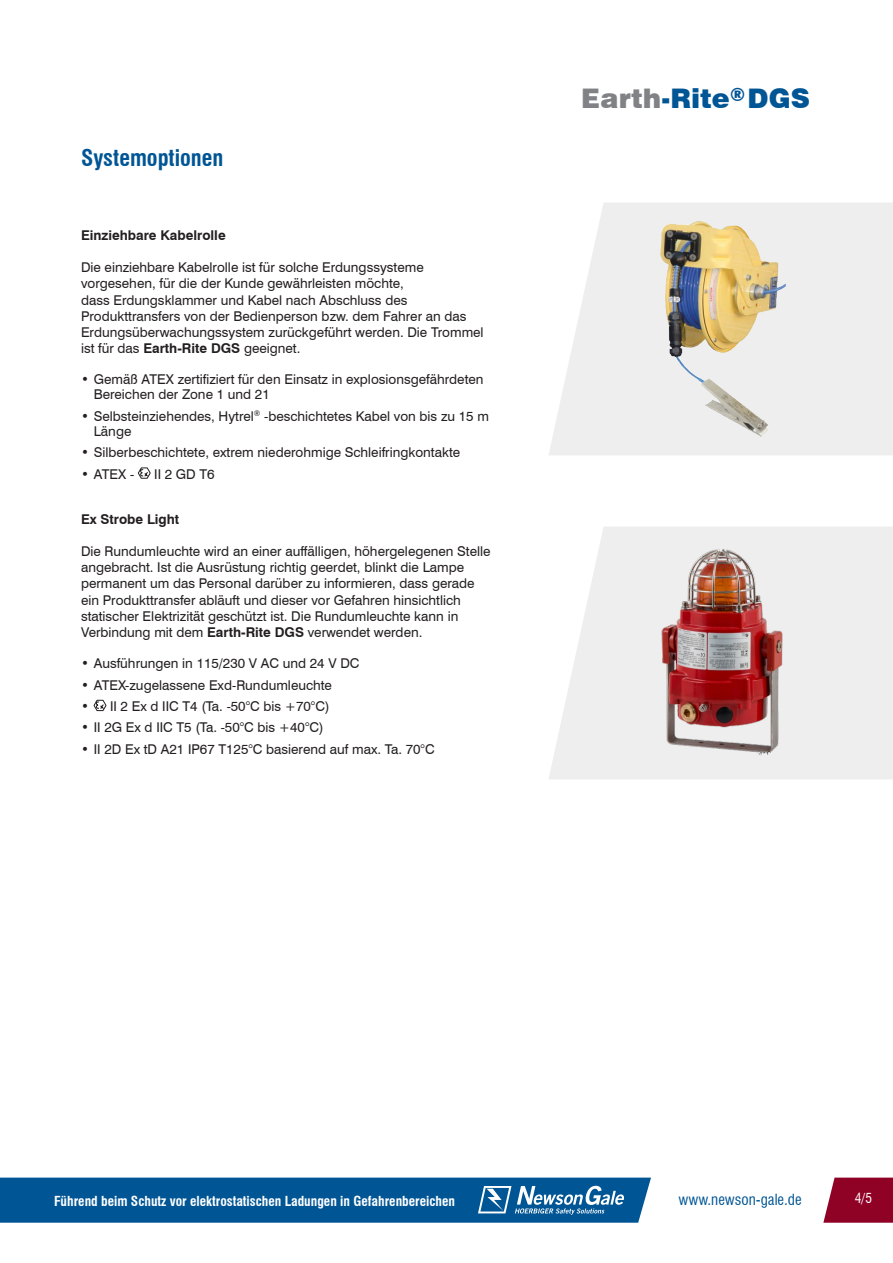
<style>
.page{position:relative;width:893px;height:1263px;background:#fff}
.page>*{position:absolute;margin:0;border:0;box-sizing:border-box;transform-origin:0 0}
.t1{font:900 27px "Swiss 721 BT";color:#005595}
.t2{font:700 condensed 22.5px "Swiss 721 BT";color:#005595}
.t3{font:900 18px "Swiss 721 BT";color:#005595}
.t4{font:condensed 15px "Swiss 721 BT";color:#005595}
.t5{font:13.5px/16.2px "Swiss 721 BT";color:#231f20}
.t6{font:700 condensed 13.5px "Swiss 721 BT";color:#fff}
.t7{font:700 13.5px "Swiss 721 BT";color:#231f20}
.t8{font:condensed 13.5px "Swiss 721 BT";color:#fff}
.s1{font-weight:700}
.s2{color:#808285}
</style>
<div class="page">
<svg style="left:549px;top:203px;width:344px;height:252px;background:#efeff0"></svg>
<img style="left:660px;top:222px;width:125px;height:214px">
<svg style="left:549px;top:527px;width:344px;height:252px;background:#f0f0f0"></svg>
<img style="left:648px;top:544px;width:145px;height:218px">
<svg style="left:137px;top:467px;width:14px;height:12px"></svg>
<svg style="left:93px;top:699px;width:14px;height:12px"></svg>
<svg style="left:823px;top:1177px;width:70px;height:46px;background:#9b1b3c"></svg>
<svg style="left:0;top:1177px;width:651px;height:46px;background:#11609c"></svg>
<p class="t2" style="left:81px;top:144px;width:144px">Systemoptionen</p>
<p class="t7" style="left:81px;top:226px;width:146px">Einziehbare Kabelrolle</p>
<p class="t5" style="left:81px;top:259px;width:404px">Die einziehbare Kabelrolle ist für solche Erdungssysteme vorgesehen, für die der Kunde gewährleisten möchte,<br>dass Erdungsklammer und Kabel nach Abschluss des Produkttransfers von der Bedienperson bzw. dem Fahrer an das Erdungsüberwachungssystem zurückgeführt werden. Die Trommel ist für das <span class="s1">Earth-Rite DGS</span> geeignet.</p>
<p class="t5" style="left:94px;top:372px;width:391px;line-height:15px;text-indent:-13px">• Gemäß ATEX zertifiziert für den Einsatz in explosionsgefährdeten<br>Bereichen der Zone 1 und 21</p>
<p class="t5" style="left:94px;top:408px;width:397px;line-height:15px;text-indent:-13px">• Selbsteinziehendes, Hytrel<sup>®</sup> -beschichtetes Kabel von bis zu 15 m<br>Länge</p>
<p class="t5" style="left:81px;top:444px;width:381px">• Silberbeschichtete, extrem niederohmige Schleifringkontakte</p>
<p class="t5" style="left:81px;top:465px;width:55px">• ATEX -</p>
<p class="t5" style="left:154px;top:465px;width:62px">II 2 GD T6</p>
<p class="t7" style="left:81px;top:509px;width:100px">Ex Strobe Light</p>
<p class="t5" style="left:81px;top:542px;width:411px">Die Rundumleuchte wird an einer auffälligen, höhergelegenen Stelle angebracht. Ist die Ausrüstung richtig geerdet, blinkt die Lampe permanent um das Personal darüber zu informieren, dass gerade ein Produkttransfer abläuft und dieser vor Gefahren hinsichtlich statischer Elektrizität geschützt ist. Die Rundumleuchte kann in Verbindung mit dem <span class="s1">Earth-Rite DGS</span> verwendet werden.</p>
<p class="t5" style="left:81px;top:655px;width:280px">• Ausführungen in 115/230 V AC und 24 V DC</p>
<p class="t5" style="left:81px;top:676px;width:252px">• ATEX-zugelassene Exd-Rundumleuchte</p>
<p class="t5" style="left:81px;top:697px;width:250px">• II 2 Ex d IIC T4 (Ta. -50°C bis +70°C)</p>
<p class="t5" style="left:81px;top:719px;width:244px">• II 2G Ex d IIC T5 (Ta. -50°C bis +40°C)</p>
<p class="t5" style="left:81px;top:740px;width:355px">• II 2D Ex tD A21 IP67 T125°C basierend auf max. Ta. 70°C</p>
<p class="t3" style="left:730px;top:84px;width:16px">®</p>
<p class="t1" style="left:581px;top:82px;width:230px"><span class="s2">Earth</span>-Rite DGS</p>
<p class="t6" style="left:54px;top:1193px;width:403px">Führend beim Schutz vor elektrostatischen Ladungen in Gefahrenbereichen</p>
<p class="t4" style="left:678px;top:1190px;width:125px">www.newson-gale.de</p>
<p class="t8" style="left:855px;top:1190px;width:19px">4/5</p>
</div>
